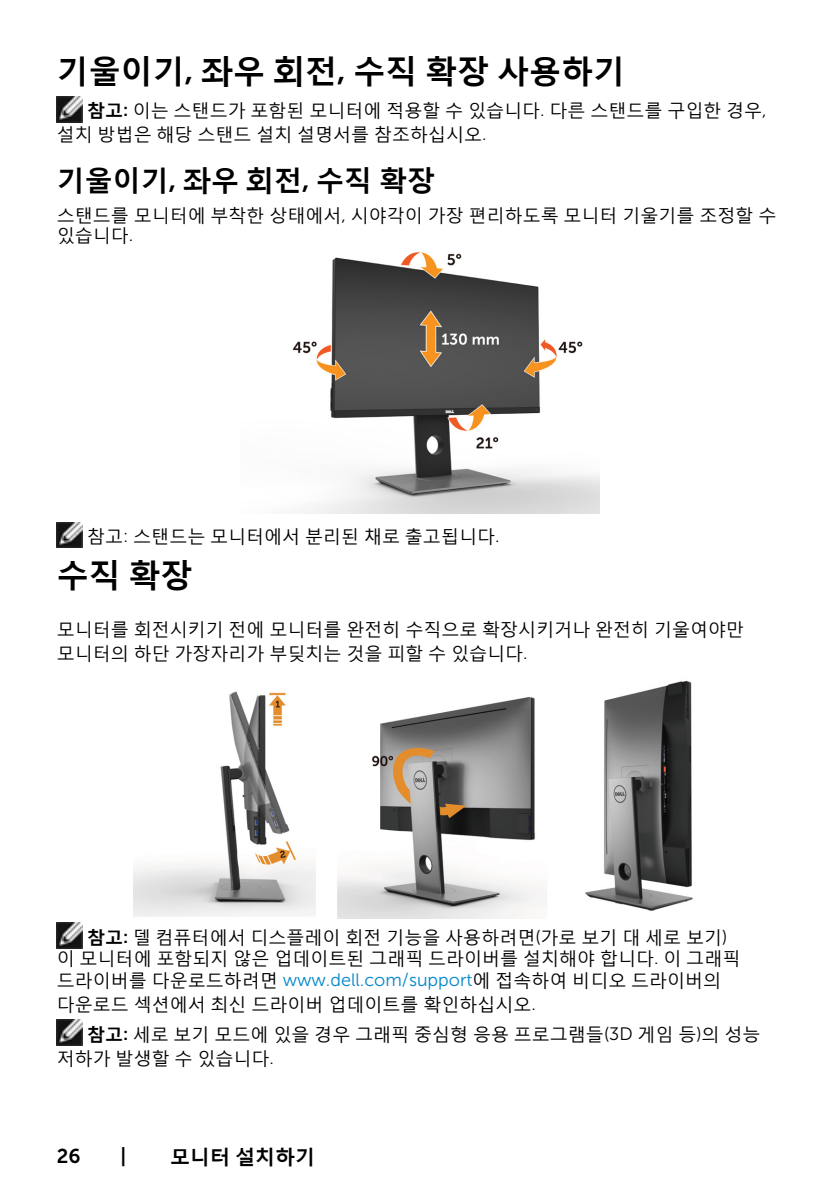
<style>
.page{position:relative;width:840px;height:1191px;background:#fff}
.page>*{position:absolute;margin:0;border:0;box-sizing:border-box;transform-origin:0 0}
.Head2{font:700 32px "Malgun Gothic";color:#000}
.Head3{font:700 28px "Malgun Gothic";color:#000}
.t1{font:700 20px "Malgun Gothic";color:#000}
.t2{font:20px "Museo Sans For Dell 700";color:#000}
.Paragraph{font:18px/24px "Malgun Gothic";color:#000}
.s1{font-family:"Museo Sans For Dell 700";font-weight:400}
.s2{font-weight:700}
.s3{font-family:"Museo Sans For Dell 700"}
.s4{font-family:"Museo Sans For Dell 300"}
.s5{font-family:"Museo Sans For Dell 300";color:#0087cb}
</style>
<div class="page">
<img style="left:57px;top:96px;width:25px;height:26px">
<img style="left:292px;top:252px;width:307px;height:261px">
<img style="left:57px;top:522px;width:25px;height:25px">
<img style="left:134px;top:680px;width:559px;height:238px">
<img style="left:57px;top:923px;width:25px;height:25px">
<img style="left:57px;top:1019px;width:25px;height:26px">
<p class="Head2" style="left:57px;top:51px;width:569px">기울이기<span class="s1">,</span> 좌우 회전<span class="s1">,</span> 수직 확장 사용하기</p>
<p class="Paragraph" style="left:57px;top:98px;width:711px;text-indent:30px"><span class="s2">참고</span><span class="s3">:</span> 이는 스탠드가 포함된 모니터에 적용할 수 있습니다<span class="s4">.</span> 다른 스탠드를 구입한 경우<span class="s4">, </span>설치 방법은 해당 스탠드 설치 설명서를 참조하십시오<span class="s4">.</span></p>
<p class="Head3" style="left:57px;top:163px;width:380px">기울이기<span class="s1">,</span> 좌우 회전<span class="s1">,</span> 수직 확장</p>
<p class="Paragraph" style="left:57px;top:205px;width:720px;line-height:20px">스탠드를 모니터에 부착한 상태에서<span class="s4">,</span> 시야각이 가장 편리하도록 모니터 기울기를 조정할 수 있습니다<span class="s4">.</span></p>
<p class="Paragraph" style="left:87px;top:524px;width:413px">참고<span class="s4">:</span> 스탠드는 모니터에서 분리된 채로 출고됩니다<span class="s4">.</span></p>
<p class="Head2" style="left:57px;top:554px;width:137px">수직 확장</p>
<p class="Paragraph" style="left:57px;top:617px;width:688px">모니터를 회전시키기 전에 모니터를 완전히 수직으로 확장시키거나 완전히 기울여야만 모니터의 하단 가장자리가 부딪치는 것을 피할 수 있습니다<span class="s4">.</span></p>
<p class="Paragraph" style="left:57px;top:925px;width:684px;line-height:21.6px;text-indent:30px"><span class="s2">참고</span><span class="s3">:</span> 델 컴퓨터에서 디스플레이 회전 기능을 사용하려면<span class="s4">(</span>가로 보기 대 세로 보기<span class="s4">) </span>이 모니터에 포함되지 않은 업데이트된 그래픽 드라이버를 설치해야 합니다<span class="s4">.</span> 이 그래픽 드라이버를 다운로드하려면 <span class="s5">www.dell.com/support</span>에 접속하여 비디오 드라이버의</p>
<p class="Paragraph" style="left:57px;top:991px;width:480px">다운로드 섹션에서 최신 드라이버 업데이트를 확인하십시오<span class="s4">.</span></p>
<p class="Paragraph" style="left:57px;top:1021px;width:705px;text-indent:30px"><span class="s2">참고</span><span class="s3">:</span> 세로 보기 모드에 있을 경우 그래픽 중심형 응용 프로그램들<span class="s4">(3D</span> 게임 등<span class="s4">)</span>의 성능 저하가 발생할 수 있습니다<span class="s4">.</span></p>
<p class="t2" style="left:57px;top:1144px;width:25px">26</p>
<p class="t2" style="left:120px;top:1144px;width:7px">|</p>
<p class="t1" style="left:170px;top:1143px;width:146px">모니터 설치하기</p>
</div>
